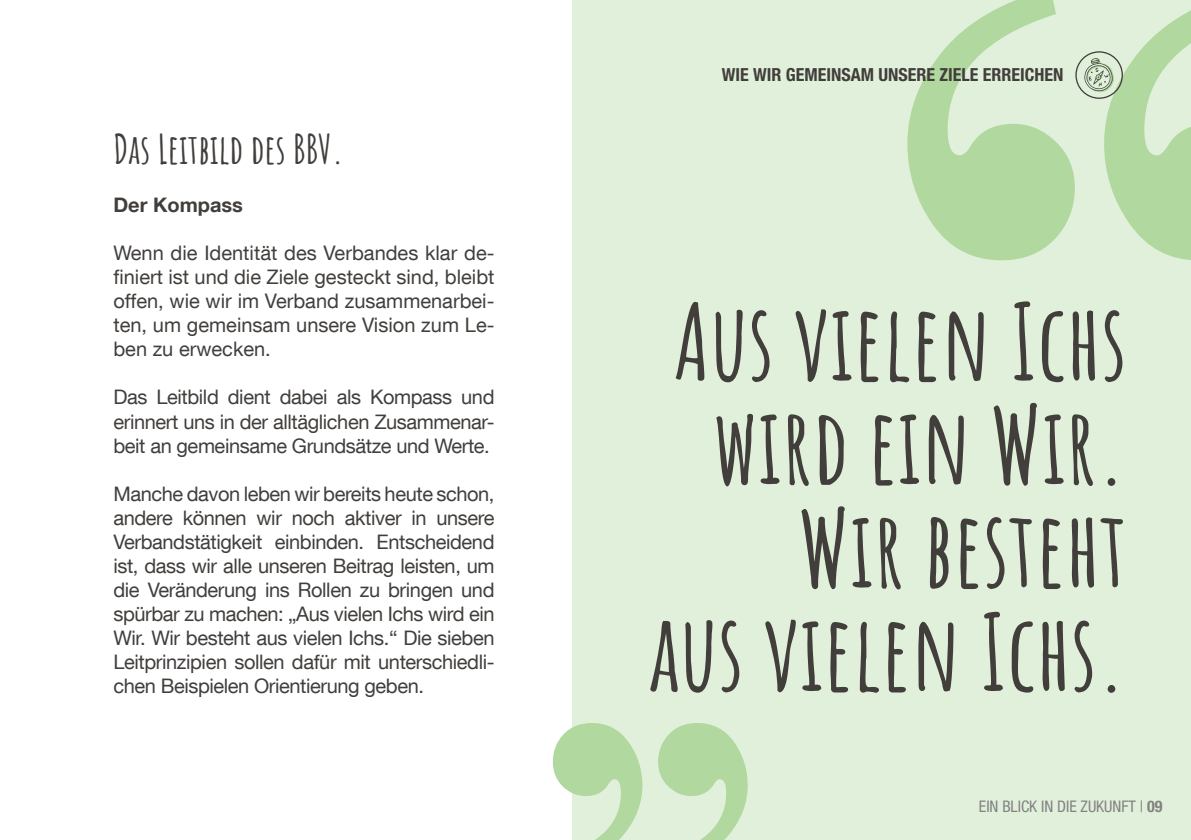
<style>
.page{position:relative;width:1191px;height:840px;background:#fff}
.page>*{position:absolute;margin:0;border:0;box-sizing:border-box;transform-origin:0 0}
.t1{font:700 40px "Amatic SC";color:#413e3b}
.t2{font:20px/24px "Helvetica Neue LT Com";letter-spacing:-.02em;color:#413e3b;text-align:justify}
.t3{font:700 20px "Helvetica Neue LT Com";color:#413e3b}
.t4{font:700 condensed 18px "Helvetica Neue LT Std";color:#413e3b}
.t5{font:condensed 16px "Helvetica Neue LT Std";color:#838283}
.s1{font-weight:700}
</style>
<div class="page">
<div style="left:573px;top:0;width:618px;height:839px;background:#e0f0da"></div>
<svg style="left:907px;top:0;width:284px;height:260px"></svg>
<svg style="left:553px;top:722px;width:194px;height:117px"></svg>
<svg style="left:650px;top:611px;width:465px;height:81px"></svg>
<svg style="left:801px;top:506px;width:322px;height:83px"></svg>
<svg style="left:716px;top:402px;width:399px;height:84px"></svg>
<svg style="left:675px;top:301px;width:447px;height:81px"></svg>
<div style="left:1075px;top:51px;width:48px;height:48px;border:1px solid #413e3b;border-radius:50%"></div>
<svg style="left:1084px;top:58px;width:30px;height:34px"></svg>
<h1 class="t1" style="left:113px;top:118px;width:232px">Das Leitbild des BBV.</h1>
<p class="t3" style="left:113px;top:192px;width:131px">Der Kompass</p>
<p class="t2" style="left:113px;top:240px;width:382px">Wenn die Identität des Verbandes klar de&shy;finiert ist und die Ziele gesteckt sind, bleibt offen, wie wir im Verband zusammenarbei&shy;ten, um gemeinsam unsere Vision zum Le&shy;ben zu erwecken.</p>
<p class="t2" style="left:113px;top:384px;width:382px">Das Leitbild dient dabei als Kompass und erinnert uns in der alltäglichen Zusammenar&shy;beit an gemeinsame Grundsätze und Werte.</p>
<p class="t2" style="left:113px;top:480px;width:383px">Manche davon leben wir bereits heute schon, andere können wir noch aktiver in unsere Verbandstätigkeit einbinden. Entscheidend ist, dass wir alle unseren Beitrag leisten, um die Veränderung ins Rollen zu bringen und spürbar zu machen: „Aus vielen Ichs wird ein Wir. Wir besteht aus vielen Ichs.“ Die sieben Leitprinzipien sollen dafür mit unterschiedli&shy;chen Beispielen Orientierung geben.</p>
<p class="t4" style="left:722px;top:63px;width:343px">WIE WIR GEMEINSAM UNSERE ZIELE ERREICHEN</p>
<p class="t5" style="left:979px;top:796px;width:185px">EIN BLICK IN DIE ZUKUNFT | <span class="s1">09</span></p>
</div>
